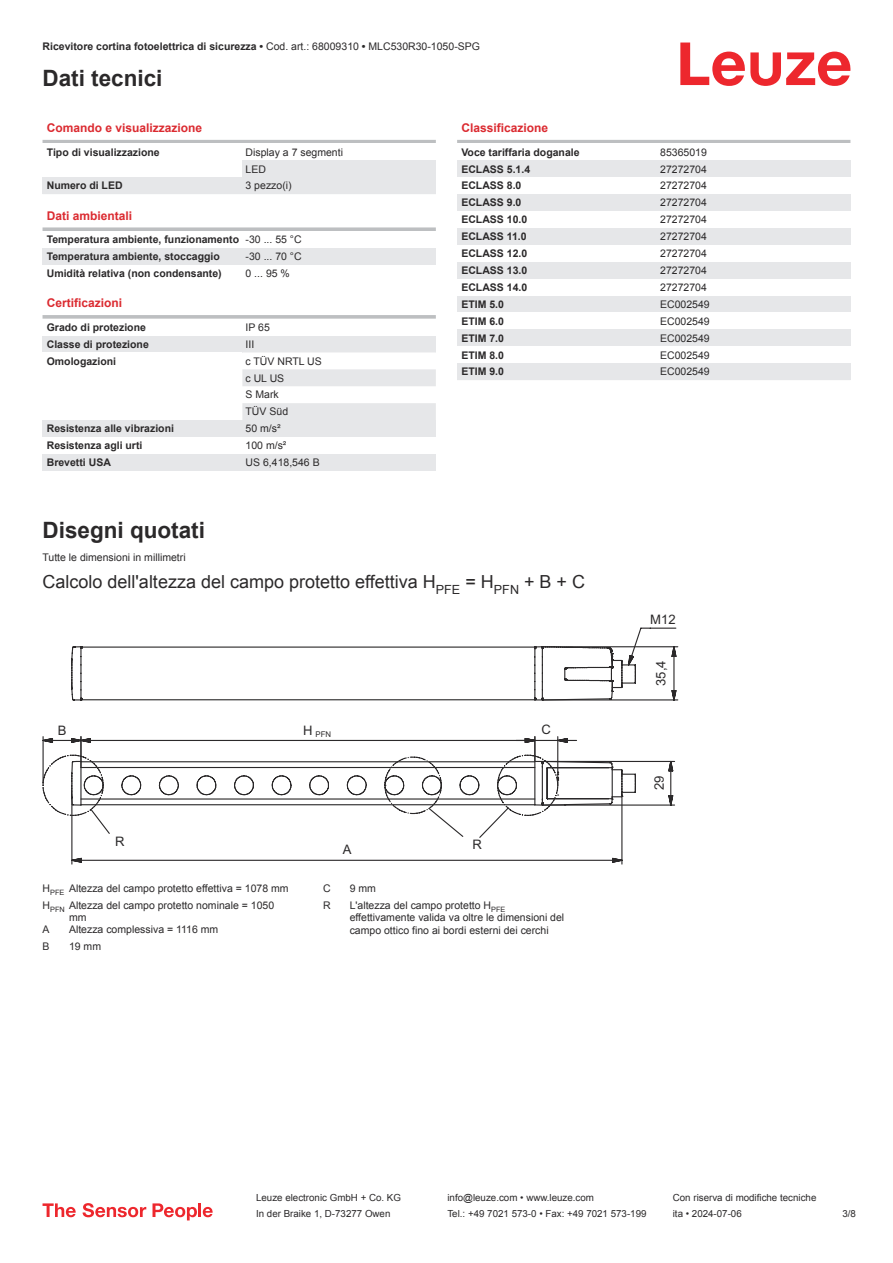
<style>
.page{position:relative;width:893px;height:1263px;background:#fff}
.page>*{position:absolute;margin:0;border:0;box-sizing:border-box;transform-origin:0 0}
.t1{font:700 22.5px "Arial";color:#2b292a}
.t2{font:18px "Arial";color:#2b292a}
.t3{font:13.05px "Arial";letter-spacing:.005em;color:#2b292a}
.t4{font:700 12px "Arial";color:#db2a30}
.t5{font:10.5px/17px "Arial";color:#2b292a}
.t6{font:700 10.5px/17px "Arial";color:#2b292a}
.t7{font:9.75px "Arial";color:#2b292a}
.t8{font:7.8px "Arial";color:#2b292a}
.s1{font-weight:400}
</style>
<div class="page">
<svg style="left:680px;top:43px;width:170px;height:43px"></svg>
<hr style="left:43px;top:140px;width:393px;height:3px;background:#bdbfc1">
<div style="left:242px;top:160px;width:194px;height:17px;background:#e6e7e9"></div>
<div style="left:43px;top:177px;width:199px;height:17px;background:#e6e7e9"></div>
<div style="left:242px;top:177px;width:194px;height:17px;background:#e6e7e9"></div>
<svg style="left:43px;top:227px;width:393px;height:4px;fill:#bdbfc1"></svg>
<div style="left:43px;top:248px;width:199px;height:17px;background:#e6e7e9"></div>
<div style="left:242px;top:248px;width:194px;height:17px;background:#e6e7e9"></div>
<svg style="left:43px;top:315px;width:393px;height:4px;fill:#c1c3c5"></svg>
<div style="left:43px;top:336px;width:199px;height:16px;background:#e6e7e9"></div>
<div style="left:242px;top:336px;width:194px;height:16px;background:#e6e7e9"></div>
<svg style="left:242px;top:352px;width:194px;height:68px"></svg>
<div style="left:43px;top:420px;width:199px;height:17px;background:#e6e7e9"></div>
<div style="left:242px;top:420px;width:194px;height:17px;background:#e6e7e9"></div>
<div style="left:43px;top:454px;width:199px;height:17px;background:#e6e7e9"></div>
<div style="left:242px;top:454px;width:194px;height:17px;background:#e6e7e9"></div>
<hr style="left:457px;top:140px;width:393px;height:3px;background:#bdbfc1">
<div style="left:457px;top:160px;width:200px;height:17px;background:#e6e7e9"></div>
<div style="left:657px;top:160px;width:193px;height:17px;background:#e6e7e9"></div>
<div style="left:457px;top:194px;width:200px;height:17px;background:#e6e7e9"></div>
<div style="left:657px;top:194px;width:193px;height:17px;background:#e6e7e9"></div>
<div style="left:457px;top:228px;width:200px;height:17px;background:#e6e7e9"></div>
<div style="left:657px;top:228px;width:193px;height:17px;background:#e6e7e9"></div>
<div style="left:457px;top:262px;width:200px;height:17px;background:#e6e7e9"></div>
<div style="left:657px;top:262px;width:193px;height:17px;background:#e6e7e9"></div>
<div style="left:457px;top:296px;width:200px;height:16px;background:#e6e7e9"></div>
<div style="left:657px;top:296px;width:193px;height:16px;background:#e6e7e9"></div>
<div style="left:457px;top:329px;width:200px;height:17px;background:#e6e7e9"></div>
<div style="left:657px;top:329px;width:193px;height:17px;background:#e6e7e9"></div>
<div style="left:457px;top:363px;width:200px;height:17px;background:#e6e7e9"></div>
<div style="left:657px;top:363px;width:193px;height:17px;background:#e6e7e9"></div>
<svg style="left:43px;top:1203px;width:33px;height:14px"></svg>
<svg style="left:83px;top:1203px;width:63px;height:14px"></svg>
<svg style="left:153px;top:1203px;width:44px;height:17px"></svg>
<hr style="left:198px;top:1203px;width:3px;height:14px;background:#ed272d">
<svg style="left:203px;top:1207px;width:10px;height:10px"></svg>
<svg style="left:71px;top:646px;width:463px;height:9px"></svg>
<svg style="left:71px;top:655px;width:463px;height:46px"></svg>
<svg style="left:534px;top:627px;width:144px;height:74px"></svg>
<svg style="left:43px;top:736px;width:632px;height:129px"></svg>
<p class="t6" style="left:43px;top:39px;width:439px">Ricevitore cortina fotoelettrica di sicurezza • <span class="s1">Cod. art.: 68009310</span> • <span class="s1">MLC530R30-1050-SPG</span></p>
<h1 class="t1" style="left:43px;top:70px;width:122px">Dati tecnici</h1>
<p class="t4" style="left:47px;top:123px;width:157px">Comando e visualizzazione</p>
<p class="t6" style="left:47px;top:144px;width:115px">Tipo di visualizzazione</p>
<p class="t5" style="left:246px;top:144px;width:99px">Display a 7 segmenti<br>LED</p>
<p class="t6" style="left:47px;top:178px;width:77px">Numero di LED</p>
<p class="t5" style="left:246px;top:178px;width:48px">3 pezzo(i)</p>
<p class="t4" style="left:47px;top:211px;width:87px">Dati ambientali</p>
<p class="t6" style="left:47px;top:232px;width:256px">Temperatura ambiente, funzionamento <span class="s1">-30 ... 55 °C<br></span>Temperatura ambiente, stoccaggio</p>
<p class="t4" style="left:461px;top:123px;width:88px">Classificazione</p>
<p class="t6" style="left:461px;top:144px;width:120px">Voce tariffaria doganale</p>
<p class="t5" style="left:660px;top:144px;width:48px">85365019</p>
<p class="t6" style="left:461px;top:161px;width:70px">ECLASS 5.1.4</p>
<p class="t5" style="left:660px;top:161px;width:48px">27272704</p>
<p class="t6" style="left:461px;top:178px;width:62px">ECLASS 8.0</p>
<p class="t5" style="left:660px;top:178px;width:48px">27272704</p>
<p class="t6" style="left:461px;top:195px;width:62px">ECLASS 9.0</p>
<p class="t5" style="left:660px;top:195px;width:48px">27272704</p>
<p class="t6" style="left:461px;top:212px;width:67px">ECLASS 10.0</p>
<p class="t5" style="left:660px;top:212px;width:48px">27272704</p>
<p class="t6" style="left:461px;top:229px;width:67px">ECLASS 11.0</p>
<p class="t5" style="left:660px;top:229px;width:48px">27272704</p>
<p class="t6" style="left:461px;top:246px;width:67px">ECLASS 12.0</p>
<p class="t5" style="left:660px;top:246px;width:48px">27272704</p>
<p class="t6" style="left:461px;top:263px;width:67px">ECLASS 13.0</p>
<p class="t5" style="left:660px;top:263px;width:48px">27272704</p>
<p class="t6" style="left:461px;top:280px;width:67px">ECLASS 14.0</p>
<p class="t5" style="left:660px;top:280px;width:48px">27272704</p>
<p class="t6" style="left:461px;top:297px;width:44px">ETIM 5.0</p>
<p class="t5" style="left:660px;top:297px;width:51px">EC002549</p>
<p class="t6" style="left:461px;top:313px;width:44px">ETIM 6.0</p>
<p class="t5" style="left:660px;top:313px;width:51px">EC002549</p>
<p class="t6" style="left:461px;top:330px;width:44px">ETIM 7.0</p>
<p class="t5" style="left:660px;top:330px;width:51px">EC002549</p>
<p class="t6" style="left:461px;top:347px;width:44px">ETIM 8.0</p>
<p class="t5" style="left:660px;top:347px;width:51px">EC002549</p>
<p class="t6" style="left:461px;top:364px;width:44px">ETIM 9.0</p>
<p class="t5" style="left:660px;top:364px;width:51px">EC002549</p>
<p class="t5" style="left:246px;top:249px;width:58px">-30 ... 70 °C</p>
<p class="t6" style="left:47px;top:266px;width:177px">Umidità relativa (non condensante)</p>
<p class="t5" style="left:246px;top:266px;width:46px">0 ... 95 %</p>
<p class="t4" style="left:47px;top:299px;width:77px">Certificazioni</p>
<p class="t6" style="left:47px;top:320px;width:101px">Grado di protezione</p>
<p class="t5" style="left:246px;top:320px;width:26px">IP 65</p>
<p class="t6" style="left:47px;top:337px;width:104px">Classe di protezione</p>
<p class="t5" style="left:246px;top:337px;width:10px">III</p>
<p class="t6" style="left:47px;top:353px;width:71px">Omologazioni</p>
<p class="t5" style="left:246px;top:353px;width:78px">c TÜV NRTL US c UL US<br>S Mark<br>TÜV Süd</p>
<p class="t6" style="left:47px;top:421px;width:129px">Resistenza alle vibrazioni</p>
<p class="t5" style="left:246px;top:421px;width:37px">50 m/s²</p>
<p class="t6" style="left:47px;top:438px;width:97px">Resistenza agli urti</p>
<p class="t5" style="left:246px;top:438px;width:42px">100 m/s²</p>
<p class="t6" style="left:47px;top:455px;width:66px">Brevetti USA</p>
<p class="t5" style="left:246px;top:455px;width:76px">US 6,418,546 B</p>
<h1 class="t1" style="left:43px;top:522px;width:164px">Disegni quotati</h1>
<p class="t5" style="left:43px;top:550px;width:145px">Tutte le dimensioni in millimetri</p>
<h2 class="t2" style="left:43px;top:575px;width:544px">Calcolo dell'altezza del campo protetto effettiva H<sub>PFE</sub> = H<sub>PFN</sub> + B + C</h2>
<p class="t3" style="left:58px;top:725px;width:10px">B</p>
<p class="t8" style="left:303px;top:731px;width:29px"><sup>H</sup> PFN</p>
<p class="t3" style="left:115px;top:836px;width:11px">R</p>
<p class="t3" style="left:472px;top:839px;width:11px">R</p>
<p class="t3" style="left:343px;top:845px;width:10px">A</p>
<p class="t3" style="left:542px;top:725px;width:11px">C</p>
<p class="t5" style="left:43px;top:880px;width:248px">H<sub>PFE</sub> Altezza del campo protetto effettiva = 1078 mm<br>H<sub>PFN</sub> Altezza del campo protetto nominale = 1050</p>
<p class="t5" style="left:69px;top:910px;width:19px">mm</p>
<p class="t5" style="left:43px;top:922px;width:9px">A</p>
<p class="t5" style="left:69px;top:922px;width:151px">Altezza complessiva = 1116 mm</p>
<p class="t5" style="left:43px;top:939px;width:9px">B</p>
<p class="t5" style="left:69px;top:939px;width:34px">19 mm</p>
<p class="t5" style="left:323px;top:880px;width:9px">C</p>
<p class="t5" style="left:350px;top:880px;width:28px">9 mm</p>
<p class="t5" style="left:323px;top:897px;width:9px">R</p>
<p class="t5" style="left:350px;top:900px;width:216px;line-height:12.6px">L'altezza del campo protetto H<sub>PFE </sub>effettivamente valida va oltre le dimensioni del campo ottico fino ai bordi esterni dei cerchi</p>
<p class="t3" style="left:650px;top:615px;width:27px">M12</p>
<p class="t3" style="left:656px;top:686px;width:27px;rotate:-90deg">35,4</p>
<p class="t3" style="left:654px;top:790px;width:16px;rotate:-90deg">29</p>
<p class="t7" style="left:256px;top:1194px;width:146px">Leuze electronic GmbH + Co. KG</p>
<p class="t7" style="left:447px;top:1194px;width:148px">info@leuze.com • www.leuze.com</p>
<p class="t7" style="left:673px;top:1194px;width:145px">Con riserva di modifiche tecniche</p>
<p class="t7" style="left:256px;top:1210px;width:136px">In der Braike 1, D-73277 Owen</p>
<p class="t7" style="left:447px;top:1210px;width:201px">Tel.: +49 7021 573-0 • Fax: +49 7021 573-199</p>
<p class="t7" style="left:673px;top:1210px;width:70px">ita • 2024-07-06</p>
<p class="t7" style="left:842px;top:1210px;width:15px">3 /8</p>
</div>
